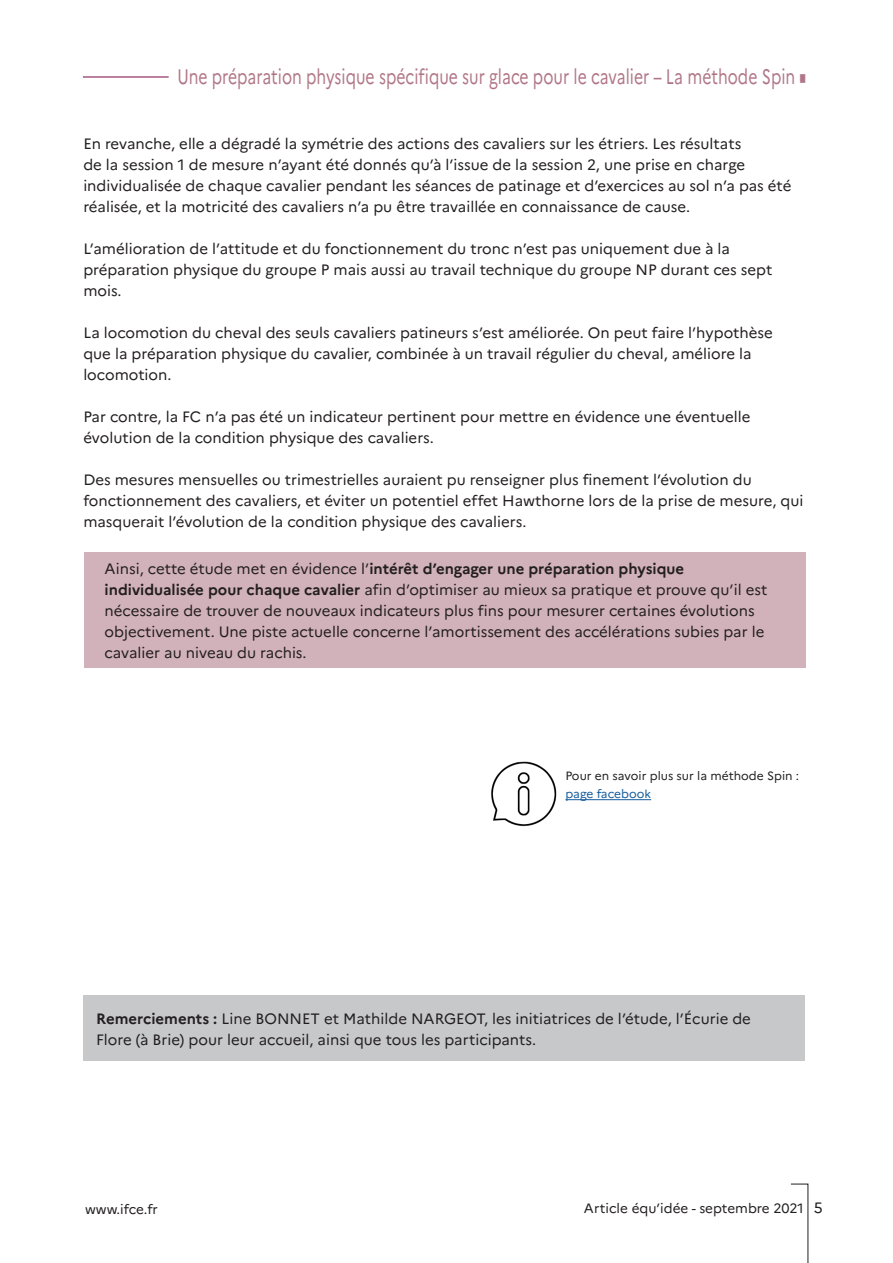
<style>
.page{position:relative;width:893px;height:1263px;background:#fff}
.page>*{position:absolute;margin:0;border:0;box-sizing:border-box;transform-origin:0 0}
.t1{font:21px "Marianne";color:#b17788;scale:.75 1}
.t2{font:15px/21px "Marianne";color:#231f20}
.t3{font:13.5px "Marianne";color:#231f20}
.t4{font:12px "Marianne";color:#231f20}
.t5{font:12px "Marianne";color:#175d9e}
.s1{font-weight:700}
.s2{font-size:15px}
</style>
<div class="page">
<svg style="left:791px;top:1183px;width:18px;height:80px"></svg>
<hr style="left:83px;top:77px;width:86px;height:1px;background:#7a0441">
<div style="left:84px;top:552px;width:721px;height:116px;background:#d2b2ba"></div>
<div style="left:83px;top:995px;width:721px;height:66px;background:#c7c8ca"></div>
<hr style="left:565px;top:799px;width:86px;height:1px;background:#175d9e">
<img style="left:491px;top:761px;width:66px;height:66px">
<h1 class="t1" style="left:177px;top:63px;width:840px">Une préparation physique spécifique sur glace pour le cavalier – La méthode Spin ■</h1>
<p class="t2" style="left:83px;top:133px;width:710px">En revanche, elle a dégradé la symétrie des actions des cavaliers sur les étriers. Les résultats<br>de la session 1 de mesure n’ayant été donnés qu’à l’issue de la session 2, une prise en charge individualisée de chaque cavalier pendant les séances de patinage et d’exercices au sol n’a pas été réalisée, et la motricité des cavaliers n’a pu être travaillée en connaissance de cause.</p>
<p class="t2" style="left:83px;top:238px;width:690px">L’amélioration de l’attitude et du fonctionnement du tronc n’est pas uniquement due à la préparation physique du groupe P mais aussi au travail technique du groupe NP durant ces sept mois.</p>
<p class="t2" style="left:83px;top:322px;width:691px">La locomotion du cheval des seuls cavaliers patineurs s’est améliorée. On peut faire l’hypothèse que la préparation physique du cavalier, combinée à un travail régulier du cheval, améliore la locomotion.</p>
<p class="t2" style="left:83px;top:406px;width:669px">Par contre, la FC n’a pas été un indicateur pertinent pour mettre en évidence une éventuelle évolution de la condition physique des cavaliers.</p>
<p class="t2" style="left:83px;top:469px;width:722px">Des mesures mensuelles ou trimestrielles auraient pu renseigner plus finement l’évolution du fonctionnement des cavaliers, et éviter un potentiel effet Hawthorne lors de la prise de mesure, qui masquerait l’évolution de la condition physique des cavaliers.</p>
<p class="t2" style="left:105px;top:558px;width:664px">Ainsi, cette étude met en évidence l’<span class="s1">intérêt d’engager une préparation physique individualisée pour chaque cavalier</span> afin d’optimiser au mieux sa pratique et prouve qu’il est nécessaire de trouver de nouveaux indicateurs plus fins pour mesurer certaines évolutions objectivement. Une piste actuelle concerne l’amortissement des accélérations subies par le cavalier au niveau du rachis.</p>
<p class="t4" style="left:565px;top:768px;width:235px">Pour en savoir plus sur la méthode Spin :</p>
<p class="t5" style="left:565px;top:786px;width:87px">page facebook</p>
<p class="t2" style="left:96px;top:1008px;width:656px"><span class="s1">Remerciements :</span> Line BONNET et Mathilde NARGEOT, les initiatrices de l’étude, l’Écurie de<br>Flore (à Brie) pour leur accueil, ainsi que tous les participants.</p>
<p class="t3" style="left:85px;top:1201px;width:74px">www.ifce.fr</p>
<p class="t3" style="left:584px;top:1200px;width:240px">Article équ’idée - septembre 2021 <span class="s2">5</span></p>
</div>
